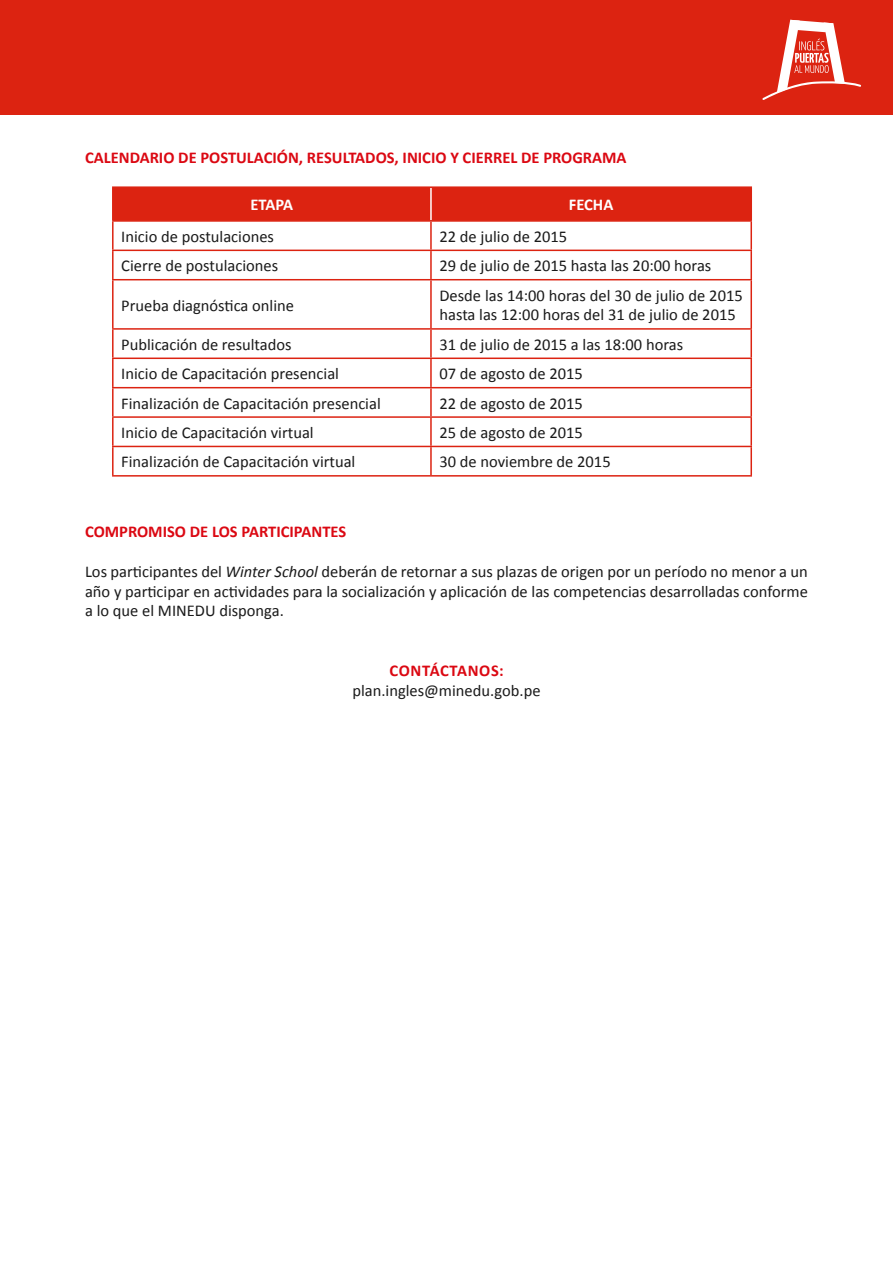
<style>
.page{position:relative;width:893px;height:1263px;background:#fff}
.page>*{position:absolute;margin:0;border:0;box-sizing:border-box;transform-origin:0 0}
.t1{font:16.5px/19.8px "Calibri";color:#1a1a1a}
.t2{font:700 16.5px "Calibri";color:#db0812}
.t3{font:700 16.5px "Calibri";color:#fff}
.s1{font-style:italic}
</style>
<div class="page">
<div style="left:114px;top:188px;width:636px;height:32px;background:#dc2311"></div>
<svg style="left:114px;top:249px;width:636px;height:199px"></svg>
<hr style="left:430px;top:188px;width:2px;height:32px;background:#fff">
<hr style="left:112px;top:186px;width:319px;height:2px;background:#dc2311">
<hr style="left:112px;top:188px;width:2px;height:32px;background:#dc2311">
<hr style="left:431px;top:186px;width:321px;height:2px;background:#dc2311">
<hr style="left:750px;top:188px;width:2px;height:32px;background:#dc2311">
<hr style="left:112px;top:220px;width:319px;height:2px;background:#dc2311">
<hr style="left:112px;top:222px;width:2px;height:28px;background:#dc2311">
<hr style="left:431px;top:220px;width:321px;height:2px;background:#dc2311">
<hr style="left:430px;top:222px;width:2px;height:28px;background:#dc2311">
<hr style="left:750px;top:222px;width:2px;height:28px;background:#dc2311">
<hr style="left:112px;top:250px;width:319px;height:1px;background:#dc2311">
<hr style="left:112px;top:251px;width:2px;height:28px;background:#dc2311">
<hr style="left:431px;top:250px;width:321px;height:1px;background:#dc2311">
<hr style="left:430px;top:251px;width:2px;height:28px;background:#dc2311">
<hr style="left:750px;top:251px;width:2px;height:28px;background:#dc2311">
<hr style="left:112px;top:279px;width:319px;height:1px;background:#dc2311">
<hr style="left:112px;top:280px;width:2px;height:48px;background:#dc2311">
<hr style="left:431px;top:279px;width:321px;height:1px;background:#dc2311">
<hr style="left:430px;top:280px;width:2px;height:48px;background:#dc2311">
<hr style="left:750px;top:280px;width:2px;height:48px;background:#dc2311">
<hr style="left:112px;top:328px;width:319px;height:2px;background:#dc2311">
<hr style="left:112px;top:330px;width:2px;height:28px;background:#dc2311">
<hr style="left:431px;top:328px;width:321px;height:2px;background:#dc2311">
<hr style="left:430px;top:330px;width:2px;height:28px;background:#dc2311">
<hr style="left:750px;top:330px;width:2px;height:28px;background:#dc2311">
<hr style="left:112px;top:358px;width:319px;height:1px;background:#dc2311">
<hr style="left:112px;top:359px;width:2px;height:28px;background:#dc2311">
<hr style="left:431px;top:358px;width:321px;height:1px;background:#dc2311">
<hr style="left:430px;top:359px;width:2px;height:28px;background:#dc2311">
<hr style="left:750px;top:359px;width:2px;height:28px;background:#dc2311">
<hr style="left:112px;top:387px;width:319px;height:1px;background:#dc2311">
<hr style="left:112px;top:388px;width:2px;height:28px;background:#dc2311">
<hr style="left:431px;top:387px;width:321px;height:1px;background:#dc2311">
<hr style="left:430px;top:388px;width:2px;height:28px;background:#dc2311">
<hr style="left:750px;top:388px;width:2px;height:28px;background:#dc2311">
<hr style="left:112px;top:416px;width:319px;height:2px;background:#dc2311">
<hr style="left:112px;top:418px;width:2px;height:28px;background:#dc2311">
<hr style="left:431px;top:416px;width:321px;height:2px;background:#dc2311">
<hr style="left:430px;top:418px;width:2px;height:28px;background:#dc2311">
<hr style="left:750px;top:418px;width:2px;height:28px;background:#dc2311">
<hr style="left:112px;top:446px;width:319px;height:1px;background:#dc2311">
<hr style="left:112px;top:447px;width:2px;height:28px;background:#dc2311">
<hr style="left:431px;top:446px;width:321px;height:1px;background:#dc2311">
<hr style="left:430px;top:447px;width:2px;height:28px;background:#dc2311">
<hr style="left:750px;top:447px;width:2px;height:28px;background:#dc2311">
<hr style="left:112px;top:475px;width:319px;height:2px;background:#dc2311">
<hr style="left:431px;top:475px;width:321px;height:2px;background:#dc2311">
<div style="left:0;top:0;width:893px;height:115px;background:#dc2311"></div>
<svg style="left:762px;top:20px;width:99px;height:80px"></svg>
<p class="t2" style="left:85px;top:146px;width:543px">CALENDARIO DE POSTULACIÓN, RESULTADOS, INICIO Y CIERREL DE PROGRAMA</p>
<p class="t3" style="left:251px;top:193px;width:44px">ETAPA</p>
<p class="t3" style="left:569px;top:193px;width:46px">FECHA</p>
<p class="t1" style="left:121px;top:226px;width:154px">Inicio de postulaciones</p>
<p class="t1" style="left:439px;top:226px;width:129px">22 de julio de 2015</p>
<p class="t1" style="left:121px;top:255px;width:158px">Cierre de postulaciones</p>
<p class="t1" style="left:439px;top:255px;width:273px">29 de julio de 2015 hasta las 20:00 horas</p>
<p class="t1" style="left:121px;top:295px;width:174px">Prueba diagnóstica online</p>
<p class="t1" style="left:439px;top:285px;width:305px">Desde las 14:00 horas del 30 de julio de 2015 hasta las 12:00 horas del 31 de julio de 2015</p>
<p class="t1" style="left:121px;top:334px;width:172px">Publicación de resultados</p>
<p class="t1" style="left:439px;top:334px;width:245px">31 de julio de 2015 a las 18:00 horas</p>
<p class="t1" style="left:121px;top:363px;width:219px">Inicio de Capacitación presencial</p>
<p class="t1" style="left:439px;top:363px;width:145px">07 de agosto de 2015</p>
<p class="t1" style="left:121px;top:393px;width:261px">Finalización de Capacitación presencial</p>
<p class="t1" style="left:439px;top:393px;width:145px">22 de agosto de 2015</p>
<p class="t1" style="left:121px;top:422px;width:194px">Inicio de Capacitación virtual</p>
<p class="t1" style="left:439px;top:422px;width:145px">25 de agosto de 2015</p>
<p class="t1" style="left:121px;top:451px;width:236px">Finalización de Capacitación virtual</p>
<p class="t1" style="left:439px;top:451px;width:173px">30 de noviembre de 2015</p>
<p class="t2" style="left:85px;top:520px;width:263px">COMPROMISO DE LOS PARTICIPANTES</p>
<p class="t1" style="left:85px;top:561px;width:724px;text-align:justify">Los participantes del <span class="s1">Winter School</span> deberán de retornar a sus plazas de origen por un período no menor a un año y participar en actividades para la socialización y aplicación de las competencias desarrolladas conforme a lo que el MINEDU disponga.</p>
<p class="t2" style="left:390px;top:659px;width:62px">CONTÁCTANOS</p>
<p class="t2" style="left:499px;top:659px;width:6px">:</p>
<p class="t1" style="left:352px;top:680px;width:190px">plan.ingles@minedu.gob.pe</p>
</div>
